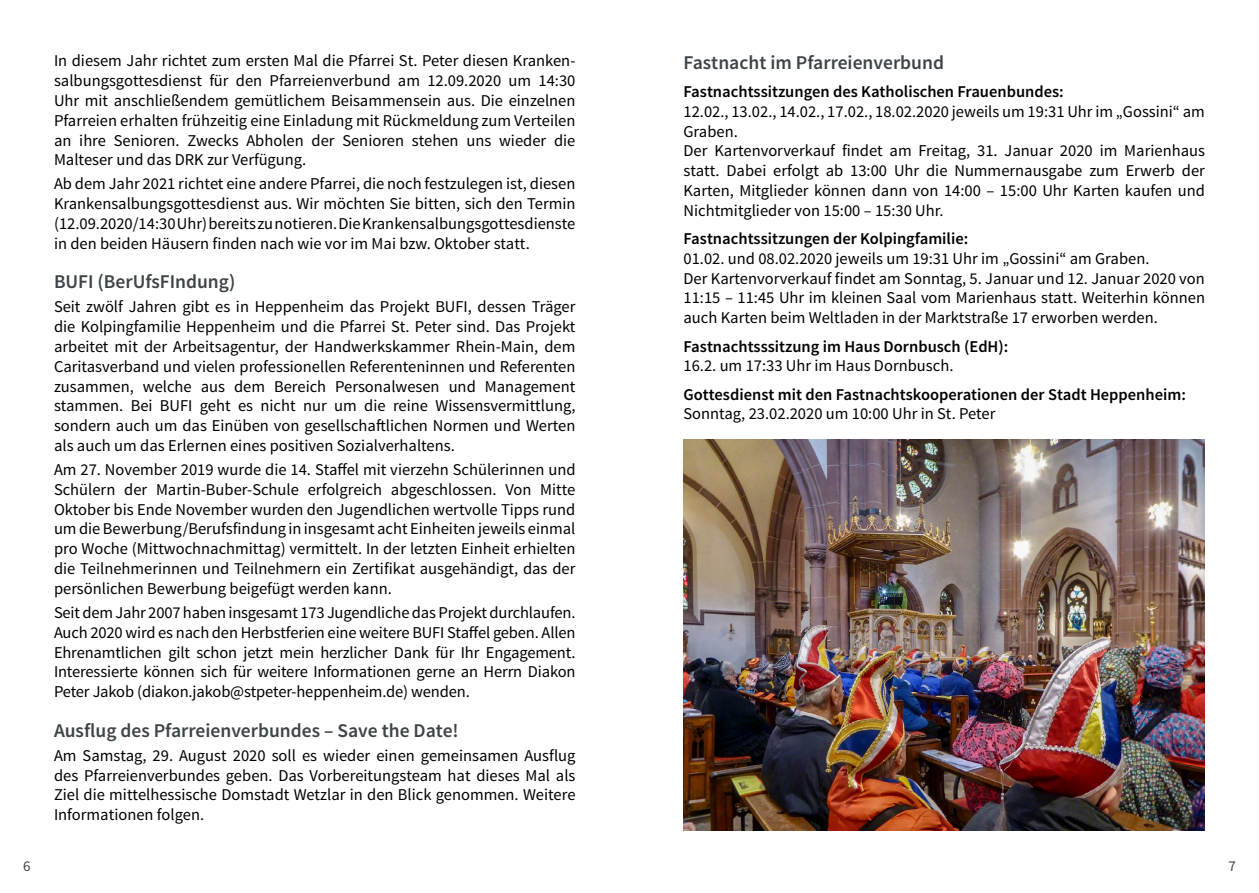
<style>
.page{position:relative;width:1259px;height:893px;background:#fff}
.page>*{position:absolute;margin:0;border:0;box-sizing:border-box;transform-origin:0 0}
.t1{font:600 19.5px "Source Sans Pro";color:#3d4448}
.t2{font:16.5px/19.8px "Source Sans Pro";color:#000;text-align:justify}
.t3{font:600 16.5px "Source Sans Pro";color:#000}
.t4{font:15px "Source Sans Pro";color:#3d4448}
</style>
<div class="page">
<img style="left:683px;top:439px;width:522px;height:391px">
<p class="t2" style="left:54px;top:51px;width:523px">In diesem Jahr richtet zum ersten Mal die Pfarrei St. Peter diesen Kranken&shy;salbungsgottesdienst für den Pfarreienverbund am 12.09.2020 um 14:30<br>Uhr mit anschließendem gemütlichem Beisammensein aus. Die einzelnen Pfarreien erhalten frühzeitig eine Einladung mit Rückmeldung zum Verteilen an ihre Senioren. Zwecks Abholen der Senioren stehen uns wieder die Malteser und das DRK zur Verfügung.</p>
<p class="t2" style="left:54px;top:174px;width:523px">Ab dem Jahr 2021 richtet eine andere Pfarrei, die noch festzulegen ist, diesen Krankensalbungsgottesdienst aus. Wir möchten Sie bitten, sich den Termin (12.09.2020/14:30 Uhr) bereits zu notieren. Die Krankensalbungsgottesdienste in den beiden Häusern finden nach wie vor im Mai bzw. Oktober statt.</p>
<p class="t1" style="left:54px;top:270px;width:183px">BUFI (BerUfsFIndung)</p>
<p class="t2" style="left:54px;top:297px;width:523px">Seit zwölf Jahren gibt es in Heppenheim das Projekt BUFI, dessen Träger die Kolpingfamilie Heppenheim und die Pfarrei St. Peter sind. Das Projekt arbeitet mit der Arbeitsagentur, der Handwerkskammer Rhein-Main, dem Caritasverband und vielen professionellen Referenteninnen und Referenten zusammen, welche aus dem Bereich Personalwesen und Management stammen. Bei BUFI geht es nicht nur um die reine Wissensvermittlung, sondern auch um das Einüben von gesellschaftlichen Normen und Werten als auch um das Erlernen eines positiven Sozialverhaltens.</p>
<p class="t2" style="left:54px;top:460px;width:523px">Am 27. November 2019 wurde die 14. Staffel mit vierzehn Schülerinnen und Schülern der Martin-Buber-Schule erfolgreich abgeschlossen. Von Mitte Oktober bis Ende November wurden den Jugendlichen wertvolle Tipps rund um die Bewerbung/Berufsfindung in insgesamt acht Einheiten jeweils einmal pro Woche (Mittwochnachmittag) vermittelt. In der letzten Einheit erhielten die Teilnehmerinnen und Teilnehmern ein Zertifikat ausgehändigt, das der persönlichen Bewerbung beigefügt werden kann.</p>
<p class="t2" style="left:54px;top:603px;width:523px">Seit dem Jahr 2007 haben insgesamt 173 Jugendliche das Projekt durchlaufen.<br>Auch 2020 wird es nach den Herbstferien eine weitere BUFI Staffel geben. Allen Ehrenamtlichen gilt schon jetzt mein herzlicher Dank für Ihr Engagement.<br>Interessierte können sich für weitere Informationen gerne an Herrn Diakon Peter Jakob (diakon.jakob@stpeter-heppenheim.de) wenden.</p>
<p class="t1" style="left:54px;top:718px;width:406px">Ausflug des Pfarreienverbundes – Save the Date!</p>
<p class="t2" style="left:54px;top:746px;width:523px">Am Samstag, 29. August 2020 soll es wieder einen gemeinsamen Ausflug des Pfarreienverbundes geben. Das Vorbereitungsteam hat dieses Mal als Ziel die mittelhessische Domstadt Wetzlar in den Blick genommen. Weitere Informationen folgen.</p>
<p class="t1" style="left:683px;top:50px;width:262px">Fastnacht im Pfarreienverbund</p>
<p class="t3" style="left:683px;top:81px;width:382px">Fastnachtssitzungen des Katholischen Frauenbundes:</p>
<p class="t2" style="left:683px;top:102px;width:523px;text-align:left">12.02., 13.02., 14.02., 17.02., 18.02.2020 jeweils um 19:31 Uhr im „Gossini“ am Graben.<br>Der Kartenvorverkauf findet am Freitag, 31. Januar 2020 im Marienhaus statt. Dabei erfolgt ab 13:00 Uhr die Nummernausgabe zum Erwerb der Karten, Mitglieder können dann von 14:00 – 15:00 Uhr Karten kaufen und Nichtmitglieder von 15:00 – 15:30 Uhr.</p>
<p class="t3" style="left:683px;top:228px;width:286px">Fastnachtssitzungen der Kolpingfamilie:</p>
<p class="t2" style="left:683px;top:249px;width:523px;text-align:left">01.02. und 08.02.2020 jeweils um 19:31 Uhr im „Gossini“ am Graben.<br>Der Kartenvorverkauf findet am Sonntag, 5. Januar und 12. Januar 2020 von 11:15 – 11:45 Uhr im kleinen Saal vom Marienhaus statt. Weiterhin können auch Karten beim Weltladen in der Marktstraße 17 erworben werden.</p>
<p class="t3" style="left:683px;top:336px;width:326px">Fastnachtsssitzung im Haus Dornbusch (EdH):</p>
<p class="t2" style="left:683px;top:356px;width:271px">16.2. um 17:33 Uhr im Haus Dornbusch.</p>
<p class="t3" style="left:683px;top:384px;width:504px">Gottesdienst mit den Fastnachtskooperationen der Stadt Heppenheim:</p>
<p class="t2" style="left:683px;top:404px;width:313px">Sonntag, 23.02.2020 um 10:00 Uhr in St. Peter</p>
<p class="t4" style="left:23px;top:857px;width:9px">6</p>
<p class="t4" style="left:1228px;top:857px;width:9px">7</p>
</div>
